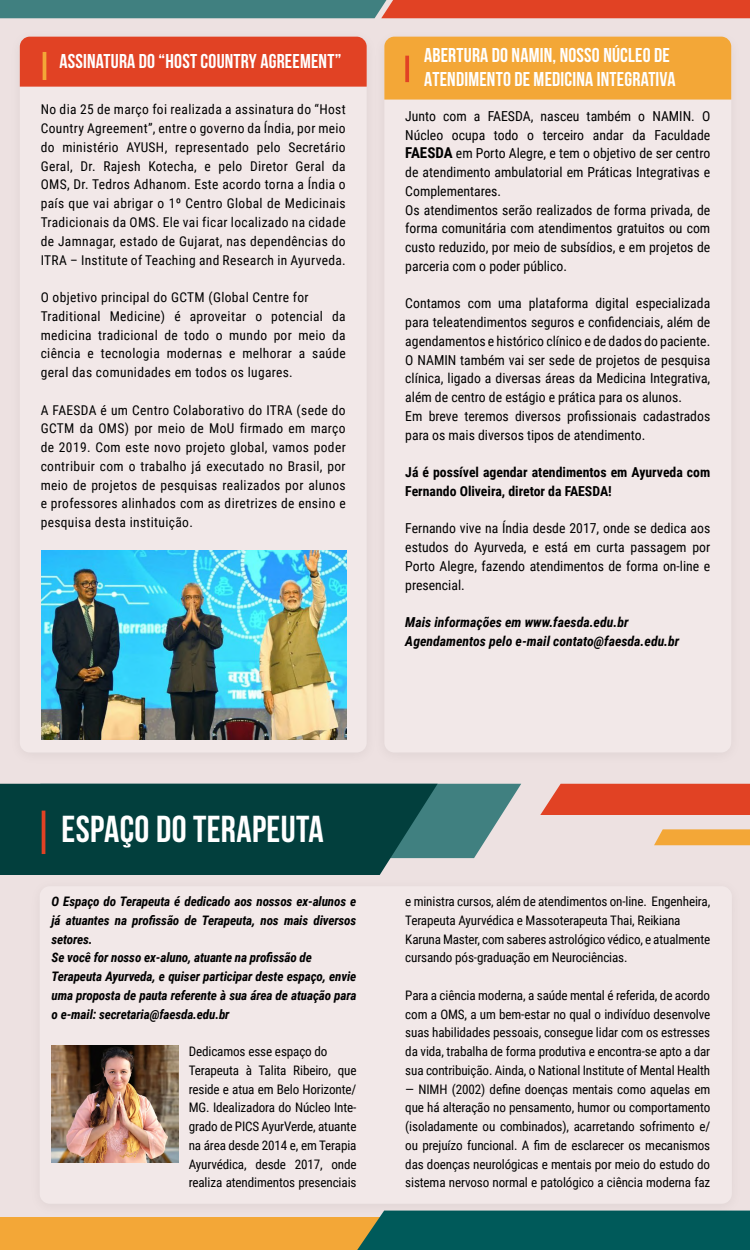
<style>
.page{position:relative;width:750px;height:1250px;background:#ede1e1}
.page>*{position:absolute;margin:0;border:0;box-sizing:border-box;transform-origin:0 0}
.t1{font:700 37.5px "Bebas Neue";letter-spacing:.01em;color:#fff}
.t2{font:700 20px/24px "Bebas Neue";letter-spacing:.01em;color:#fff}
.t3{font:13.75px/18.8px "Roboto Condensed";color:#000}
.t4{font:italic 700 13.75px/18.8px "Roboto Condensed";color:#000}
.t5{font:700 13.75px/18.8px "Roboto Condensed";color:#000}
.t6{font:13.5px/18.8px "Roboto Condensed";letter-spacing:.025em;color:#000;text-align:justify}
.t7{font:13.12px/18.8px "Roboto Condensed";letter-spacing:-.01em;color:#000}
.t8{font:italic 700 13.12px/18.8px "Roboto Condensed";letter-spacing:-.01em;color:#000}
.s1{font-weight:700;font-size:15px}
</style>
<div class="page">
<div style="left:0;top:1218px;width:414px;height:32px;background:#f3a737"></div>
<div style="left:357px;top:1211px;width:393px;height:39px;background:#005a5a"></div>
<div style="left:27px;top:876px;width:718px;height:343px;background:#000;opacity:.15"></div>
<div style="left:40px;top:886px;width:692px;height:318px;background:#f2e8e8;border-radius:10px"></div>
<svg style="left:0;top:0;width:750px;height:18px;background:#8f6254"></svg>
<div style="left:384px;top:38px;width:347px;height:714px;background:#f2e8e8;border-radius:10px"></div>
<div style="left:384px;top:37px;width:347px;height:63px;background:#f3a737"></div>
<svg style="left:405px;top:56px;width:4px;height:26px"></svg>
<div style="left:20px;top:37px;width:347px;height:715px;background:#f2e8e8;border-radius:10px"></div>
<div style="left:20px;top:37px;width:347px;height:50px;background:#e14224"></div>
<hr style="left:43px;top:52px;width:3px;height:28px;background:#f3a737">
<img style="left:42px;top:550px;width:305px;height:190px">
<img style="left:52px;top:1046px;width:127px;height:117px">
<svg style="left:438px;top:784px;width:312px;height:74px"></svg>
<div style="left:0;top:784px;width:438px;height:91px;background:#023f3d"></div>
<hr style="left:42px;top:811px;width:3px;height:43px;background:#e14224">
<h2 class="t2" style="left:60px;top:49px;width:283px">ASSINATURA DO “HOST COUNTRY AGREEMENT”</h2>
<p class="t6" style="left:41px;top:100px;width:307px">No dia 25 de março foi realizada a assinatura do “Host Country Agreement”, entre o governo da Índia, por meio do ministério AYUSH, representado pelo Secretário Geral, Dr. Rajesh Kotecha, e pelo Diretor Geral da OMS, Dr. Tedros Adhanom. Este acordo torna a Índia o país que vai abrigar o 1º Centro Global de Medicinais Tradicionais da OMS. Ele vai ficar localizado na cidade de Jamnagar, estado de Gujarat, nas dependências do ITRA – Institute of Teaching and Research in Ayurveda.</p>
<p class="t6" style="left:41px;top:287px;width:306px;text-align:left">O objetivo principal do GCTM (Global Centre for Traditional Medicine) é aproveitar o potencial da medicina tradicional de todo o mundo por meio da ciência e tecnologia modernas e melhorar a saúde geral das comunidades em todos os lugares.</p>
<p class="t6" style="left:41px;top:400px;width:307px">A FAESDA é um Centro Colaborativo do ITRA (sede do GCTM da OMS) por meio de MoU firmado em março de 2019. Com este novo projeto global, vamos poder contribuir com o trabalho já executado no Brasil, por meio de projetos de pesquisas realizados por alunos e professores alinhados com as diretrizes de ensino e pesquisa desta instituição.</p>
<h2 class="t2" style="left:424px;top:43px;width:253px">ABERTURA DO NAMIN, NOSSO NÚCLEO DE<br>ATENDIMENTO DE MEDICINA INTEGRATIVA</h2>
<p class="t3" style="left:405px;top:106px;width:307px">Junto com a FAESDA, nasceu também o NAMIN. O Núcleo ocupa todo o terceiro andar da Faculdade <span class="s1">FAESDA</span> em Porto Alegre, e tem o objetivo de ser centro de atendimento ambulatorial em Práticas Integrativas e Complementares.<br>Os atendimentos serão realizados de forma privada, de forma comunitária com atendimentos gratuitos ou com custo reduzido, por meio de subsídios, e em projetos de parceria com o poder público.</p>
<p class="t3" style="left:405px;top:294px;width:307px">Contamos com uma plataforma digital especializada para teleatendimentos seguros e confidenciais, além de agendamentos e histórico clínico e de dados do paciente.<br>O NAMIN também vai ser sede de projetos de pesquisa clínica, ligado a diversas áreas da Medicina Integrativa, além de centro de estágio e prática para os alunos.<br>Em breve teremos diversos profissionais cadastrados para os mais diversos tipos de atendimento.</p>
<p class="t5" style="left:405px;top:462px;width:307px">Já é possível agendar atendimentos em Ayurveda com<br>Fernando Oliveira, diretor da FAESDA!</p>
<p class="t3" style="left:405px;top:519px;width:306px;text-align:justify">Fernando vive na Índia desde 2017, onde se dedica aos estudos do Ayurveda, e está em curta passagem por Porto Alegre, fazendo atendimentos de forma on-line e presencial.</p>
<p class="t4" style="left:405px;top:612px;width:276px">Mais informações em www.faesda.edu.br<br>Agendamentos pelo e-mail contato@faesda.edu.br</p>
<h1 class="t1" style="left:62px;top:808px;width:264px">ESPAÇO DO TERAPEUTA</h1>
<p class="t8" style="left:52px;top:892px;width:306px">O Espaço do Terapeuta é dedicado aos nossos ex-alunos e já atuantes na profissão de Terapeuta, nos mais diversos setores.<br>Se você for nosso ex-aluno, atuante na profissão de Terapeuta Ayurveda, e quiser participar deste espaço, envie uma proposta de pauta referente à sua área de atuação para o e-mail: secretaria@faesda.edu.br</p>
<p class="t7" style="left:189px;top:1042px;width:169px">Dedicamos esse espaço do<br>Terapeuta à Talita Ribeiro, que reside e atua em Belo Horizonte/<br>MG. Idealizadora do Núcleo Inte&shy;grado de PICS AyurVerde, atuante na área desde 2014 e, em Terapia<br>Ayurvédica, desde 2017, onde realiza atendimentos presenciais</p>
<p class="t7" style="left:405px;top:892px;width:306px">e ministra cursos, além de atendimentos on-line. Engenheira, Terapeuta Ayurvédica e Massoterapeuta Thai, Reikiana Karuna Master, com saberes astrológico védico, e atualmente cursando pós-graduação em Neurociências.</p>
<p class="t7" style="left:405px;top:985px;width:306px;text-align:justify">Para a ciência moderna, a saúde mental é referida, de acordo com a OMS, a um bem-estar no qual o indivíduo desenvolve suas habilidades pessoais, consegue lidar com os estresses da vida, trabalha de forma produtiva e encontra-se apto a dar sua contribuição. Ainda, o National Institute of Mental Health</p>
<p class="t7" style="left:405px;top:1079px;width:306px;text-align:justify">— NIMH (2002) define doenças mentais como aquelas em que há alteração no pensamento, humor ou comportamento (isoladamente ou combinados), acarretando sofrimento e/ ou prejuízo funcional. A fim de esclarecer os mecanismos das doenças neurológicas e mentais por meio do estudo do sistema nervoso normal e patológico a ciência moderna faz</p>
</div>
